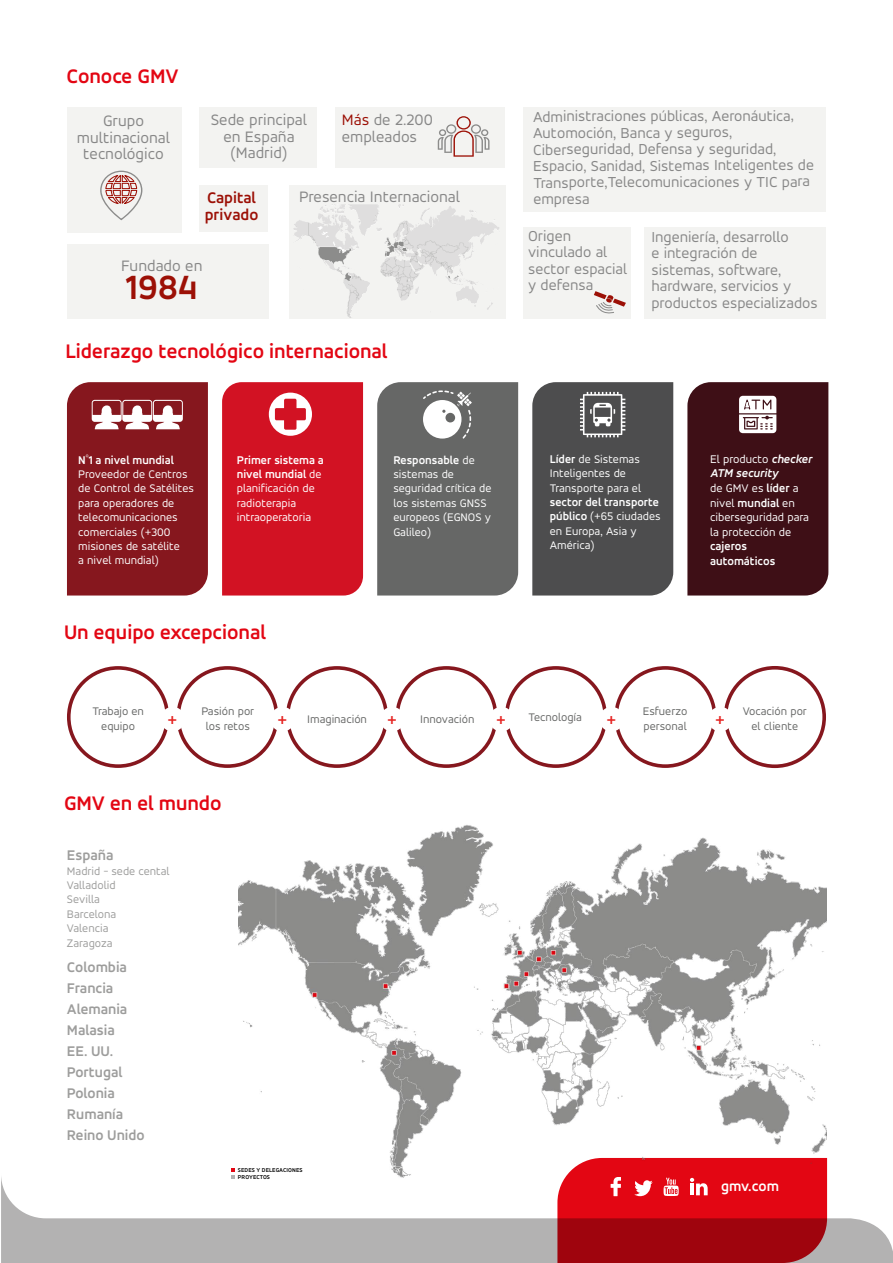
<style>
.page{position:relative;width:893px;height:1263px;background:#fff}
.page>*{position:absolute;margin:0;border:0;box-sizing:border-box;transform-origin:0 0}
.t1{font:700 36px "Accord Alternate";color:#9c1006}
.t2{font:700 21px "Accord Alternate";color:#e30613}
.t3{font:16.5px/16.5px "Accord Alternate";color:#878787;text-align:center}
.t4{font:700 16.5px/16.5px "Accord Alternate";color:#9c1006}
.t5{font:15.75px/16.5px "Accord Alternate";letter-spacing:-.005em;color:#878787}
.t6{font:700 15px/21px "Accord Alternate";color:#9d9d9c}
.t7{font:700 15px "Accord Alternate";color:#fff}
.t8{font:12.15px/14.5px "Accord Alternate";color:#fff}
.t9{font:700 12.15px/14.5px "Accord Alternate";color:#fff}
.t10{font:700 12.15px "Verdana";color:#e52321}
.t11{font:12px/14.4px "Accord Alternate";color:#fff}
.t12{font:12px/14.4px "Accord Alternate";color:#676867;text-align:center}
.t13{font:12px/14.4px "Accord Alternate";color:#9d9d9c}
.t14{font:700 6px/7.2px "Accord Alternate";letter-spacing:.01em;color:#000}
.s1{color:#9c1006}
.s2{font-weight:700}
.s3{font-weight:700;font-style:italic}
</style>
<div class="page">
<div style="left:645px;top:227px;width:181px;height:92px;background:#f3f3f1"></div>
<div style="left:524px;top:227px;width:107px;height:92px;background:#f3f3f1"></div>
<svg style="left:289px;top:186px;width:216px;height:133px;fill:#f3f3f1"></svg>
<div style="left:67px;top:245px;width:201px;height:74px;background:#f3f3f1"></div>
<div style="left:67px;top:107px;width:114px;height:125px;background:#f3f3f1"></div>
<div style="left:199px;top:186px;width:69px;height:46px;background:#f3f3f1"></div>
<div style="left:199px;top:107px;width:118px;height:60px;background:#f3f3f1"></div>
<div style="left:335px;top:107px;width:170px;height:60px;background:#f3f3f1"></div>
<div style="left:524px;top:107px;width:302px;height:105px;background:#f3f3f1"></div>
<svg style="left:438px;top:116px;width:51px;height:41px"></svg>
<svg style="left:100px;top:171px;width:42px;height:49px"></svg>
<svg style="left:594px;top:291px;width:32px;height:23px"></svg>
<div style="left:377px;top:382px;width:141px;height:213px;background:#666766"></div>
<svg style="left:67px;top:382px;width:141px;height:213px;background:#8c242a"></svg>
<div style="left:222px;top:382px;width:141px;height:213px;background:#d21223"></div>
<div style="left:687px;top:382px;width:141px;height:213px;background:#3e0f16"></div>
<div style="left:532px;top:382px;width:141px;height:213px;background:#4d4d4e"></div>
<svg style="left:67px;top:666px;width:759px;height:103px"></svg>
<div style="left:160px;top:707px;width:25px;height:24px;background:#fff;border-radius:50%"></div>
<div style="left:270px;top:707px;width:25px;height:24px;background:#fff;border-radius:50%"></div>
<div style="left:380px;top:707px;width:24px;height:24px;background:#fff;border-radius:50%"></div>
<div style="left:489px;top:707px;width:25px;height:24px;background:#fff;border-radius:50%"></div>
<div style="left:599px;top:707px;width:25px;height:24px;background:#fff;border-radius:50%"></div>
<div style="left:708px;top:707px;width:25px;height:24px;background:#fff;border-radius:50%"></div>
<svg style="left:1px;top:1174px;width:892px;height:89px;fill:#b3b2b2"></svg>
<svg style="left:557px;top:1158px;width:270px;height:105px;background:#b60913"></svg>
<svg style="left:231px;top:1168px;width:4px;height:11px"></svg>
<img style="left:238px;top:825px;width:588px;height:371px">
<svg style="left:343px;top:272px;width:9px;height:18px"></svg>
<svg style="left:385px;top:252px;width:22px;height:4px"></svg>
<svg style="left:448px;top:275px;width:11px;height:4px"></svg>
<svg style="left:318px;top:227px;width:33px;height:37px"></svg>
<img style="left:348px;top:204px;width:101px;height:21px">
<img style="left:345px;top:225px;width:155px;height:27px">
<img style="left:415px;top:286px;width:84px;height:23px">
<img style="left:319px;top:204px;width:26px;height:10px">
<h2 class="t2" style="left:66px;top:63px;width:114px">Conoce GMV</h2>
<h3 class="t3" style="left:77px;top:112px;width:95px">Grupo multinacional tecnológico</h3>
<h3 class="t3" style="left:211px;top:111px;width:98px">Sede principal en España (Madrid)</h3>
<h3 class="t3" style="left:342px;top:111px;width:92px;text-align:left"><span class="s1">Más</span> de 2.200 empleados</h3>
<h3 class="t3" style="left:299px;top:188px;width:162px">Presencia Internacional</h3>
<h3 class="t4" style="left:205px;top:189px;width:55px">Capital privado</h3>
<h3 class="t3" style="left:121px;top:257px;width:83px">Fundado en</h3>
<h1 class="t1" style="left:126px;top:265px;width:74px">1984</h1>
<h2 class="t2" style="left:66px;top:338px;width:324px">Liderazgo tecnológico internacional</h2>
<h3 class="t5" style="left:533px;top:107px;width:283px">Administraciones públicas, Aeronáutica, Automoción, Banca y seguros, Ciberseguridad, Defensa y seguridad, Espacio, Sanidad, Sistemas Inteligentes de Transporte,Telecomunicaciones y TIC para empresa</h3>
<h3 class="t5" style="left:528px;top:227px;width:100px">Origen vinculado al sector espacial y defensa</h3>
<h3 class="t5" style="left:651px;top:228px;width:168px">Ingeniería, desarrollo<br>e integración de sistemas, software, hardware, servicios y productos especializados</h3>
<p class="t11" style="left:78px;top:452px;width:117px"><span class="s2">N</span><sup>º</sup><span class="s2">1 a nivel mundial<br></span>Proveedor de Centros de Control de Satélites para operadores de telecomunicaciones comerciales (+300 misiones de satélite<br>a nivel mundial)</p>
<p class="t11" style="left:237px;top:452px;width:88px"><span class="s2">Primer sistema a nivel mundial</span> de planificación de radioterapia intraoperatoria</p>
<p class="t11" style="left:393px;top:452px;width:100px"><span class="s2">Responsable</span> de sistemas de seguridad crítica de los sistemas GNSS europeos (EGNOS y<br>Galileo)</p>
<p class="t11" style="left:550px;top:451px;width:93px"><span class="s2">Líder</span> de Sistemas<br>Inteligentes de<br>Transporte para el</p>
<p class="t11" style="left:550px;top:495px;width:112px"><span class="s2">sector del transporte público</span> (+65 ciudades en Europa, Asia y<br>América)</p>
<h2 class="t2" style="left:64px;top:619px;width:203px">Un equipo excepcional</h2>
<p class="t8" style="left:710px;top:451px;width:104px">El producto <span class="s3">checker<br>ATM security<br></span>de GMV es <span class="s2">líder</span> a nivel <span class="s2">mundial</span> en ciberseguridad para la protección de</p>
<p class="t9" style="left:710px;top:539px;width:67px">cajeros automáticos</p>
<p class="t12" style="left:92px;top:704px;width:53px">Trabajo en equipo</p>
<p class="t12" style="left:202px;top:704px;width:54px">Pasión por los retos</p>
<p class="t12" style="left:307px;top:711px;width:61px">Imaginación</p>
<p class="t12" style="left:420px;top:711px;width:56px">Innovación</p>
<p class="t12" style="left:528px;top:710px;width:55px">Tecnología</p>
<p class="t12" style="left:643px;top:704px;width:46px;text-align:left">Esfuerzo personal</p>
<p class="t12" style="left:743px;top:704px;width:66px">Vocación por el cliente</p>
<p class="t10" style="left:167px;top:711px;width:12px">+</p>
<p class="t10" style="left:277px;top:711px;width:12px">+</p>
<p class="t10" style="left:387px;top:711px;width:12px">+</p>
<p class="t10" style="left:496px;top:711px;width:12px">+</p>
<p class="t10" style="left:606px;top:711px;width:12px">+</p>
<p class="t10" style="left:715px;top:711px;width:12px">+</p>
<h2 class="t2" style="left:64px;top:790px;width:159px">GMV en el mundo</h2>
<p class="t6" style="left:67px;top:844px;width:48px">España</p>
<p class="t13" style="left:67px;top:863px;width:104px">Madrid - sede cental<br>Valladolid<br>Sevilla<br>Barcelona<br>Valencia<br>Zaragoza</p>
<p class="t6" style="left:67px;top:956px;width:79px">Colombia<br>Francia<br>Alemania<br>Malasia<br>EE. UU.<br>Portugal<br>Polonia<br>Rumanía<br>Reino Unido</p>
<p class="t14" style="left:238px;top:1166px;width:66px">SEDES Y DELEGACIONES<br>PROYECTOS</p>
<p class="t7" style="left:721px;top:1177px;width:59px">gmv.com</p>
</div>
